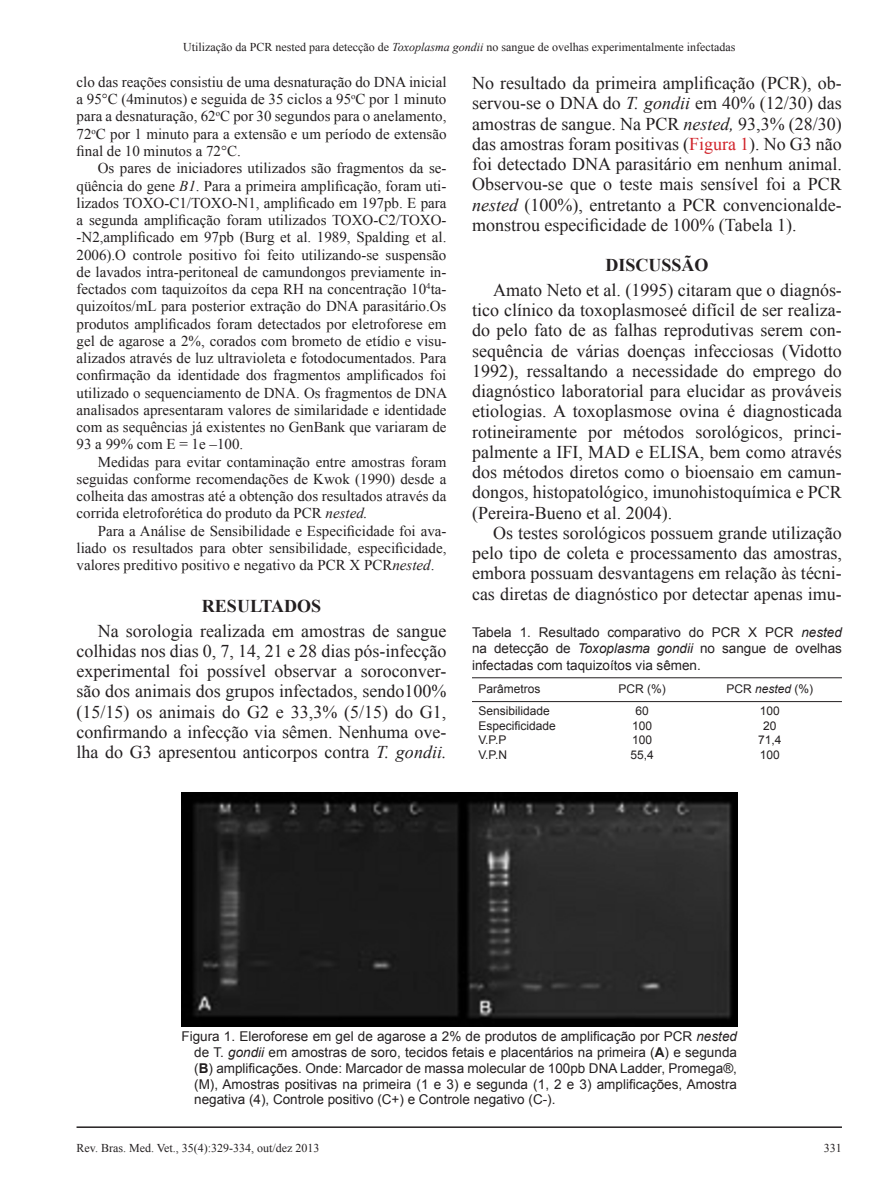
<style>
.page{position:relative;width:893px;height:1191px;background:#fff}
.page>*{position:absolute;margin:0;border:0;box-sizing:border-box;transform-origin:0 0}
.Mv_Miolo{font:18px/20.2px "Times New Roman";color:#231f20;text-align:justify}
.MV_Título_interno{font:700 18px "Times New Roman";color:#231f20}
.MV_Materiais{font:15px/17.2px "Times New Roman";color:#231f20;text-align:justify}
.MV_Legenda{font:13.5px/15.8px "Arial";color:#231f20;text-align:justify}
.MV_Tab_Garganta{font:13.5px/16.2px "Arial";color:#231f20;text-align:justify}
.t1{font:12px "Times New Roman";color:#231f20}
.MV_Tab_Miolo{font:12px "Arial";color:#231f20}
.MV_Tab_Garganta-2{font:12px "Arial";color:#231f20}
.s1{font-style:italic}
.s2{color:#d1232a}
.s3{font-weight:700}
</style>
<div class="page">
<hr style="left:77px;top:1126px;width:765px;height:2px;background:#231f20">
<hr style="left:472px;top:701px;width:370px;height:1px;background:#231f20">
<hr style="left:472px;top:677px;width:370px;height:1px;background:#231f20">
<img style="left:181px;top:792px;width:556px;height:234px">
<p class="t1" style="left:183px;top:39px;width:554px">Utilização da PCR nested para detecção de <span class="s1">Toxoplasma gondii</span> no sangue de ovelhas experimentalmente infectadas</p>
<p class="MV_Materiais" style="left:77px;top:73px;width:371px">clo das reações consistiu de uma desnaturação do DNA inicial a 95°C (4minutos) e seguida de 35 ciclos a 95<sup>o</sup>C por 1 minuto para a desnaturação, 62<sup>o</sup>C por 30 segundos para o anelamento, 72<sup>o</sup>C por 1 minuto para a extensão e um período de extensão final de 10 minutos a 72°C.</p>
<p class="MV_Materiais" style="left:77px;top:159px;width:372px;text-indent:21px">Os pares de iniciadores utilizados são fragmentos da se&shy;qüência do gene <span class="s1">B1</span>. Para a primeira amplificação, foram uti&shy;lizados TOXO-C1/TOXO-N1, amplificado em 197pb. E para a segunda amplificação foram utilizados TOXO-C2/TOXO--N2,amplificado em 97pb (Burg et al. 1989, Spalding et al.<br>2006).O controle positivo foi feito utilizando-se suspensão de lavados intra-peritoneal de camundongos previamente in&shy;fectados com taquizoítos da cepa RH na concentração 10<sup>4</sup>ta&shy;quizoítos/mL para posterior extração do DNA parasitário.Os produtos amplificados foram detectados por eletroforese em gel de agarose a 2%, corados com brometo de etídio e visu&shy;alizados através de luz ultravioleta e fotodocumentados. Para confirmação da identidade dos fragmentos amplificados foi utilizado o sequenciamento de DNA. Os fragmentos de DNA analisados apresentaram valores de similaridade e identidade com as sequências já existentes no GenBank que variaram de 93 a 99% com E = 1e –100.</p>
<p class="MV_Materiais" style="left:77px;top:453px;width:371px;text-indent:21px">Medidas para evitar contaminação entre amostras foram seguidas conforme recomendações de Kwok (1990) desde a colheita das amostras até a obtenção dos resultados através da corrida eletroforética do produto da PCR <span class="s1">nested.</span></p>
<p class="MV_Materiais" style="left:77px;top:522px;width:371px;text-indent:21px">Para a Análise de Sensibilidade e Especificidade foi ava&shy;liado os resultados para obter sensibilidade, especificidade, valores preditivo positivo e negativo da PCR X PCR<span class="s1">nested</span>.</p>
<p class="MV_Título_interno" style="left:202px;top:593px;width:121px">RESULTADOS</p>
<p class="Mv_Miolo" style="left:77px;top:620px;width:371px;text-indent:21px">Na sorologia realizada em amostras de sangue colhidas nos dias 0, 7, 14, 21 e 28 dias pós-infecção experimental foi possível observar a soroconver&shy;são dos animais dos grupos infectados, sendo100% (15/15) os animais do G2 e 33,3% (5/15) do G1, confirmando a infecção via sêmen. Nenhuma ove&shy;lha do G3 apresentou anticorpos contra <span class="s1">T. gondii.</span></p>
<p class="Mv_Miolo" style="left:472px;top:73px;width:371px">No resultado da primeira amplificação (PCR), ob&shy;servou-se o DNA do <span class="s1">T. gondii</span> em 40% (12/30) das amostras de sangue. Na PCR <span class="s1">nested,</span> 93,3% (28/30) das amostras foram positivas (<span class="s2">Figura 1</span>). No G3 não foi detectado DNA parasitário em nenhum animal.<br>Observou-se que o teste mais sensível foi a PCR <span class="s1">nested</span> (100%), entretanto a PCR convencionalde&shy;monstrou especificidade de 100% (Tabela 1).</p>
<p class="MV_Título_interno" style="left:605px;top:253px;width:105px">DISCUSSÃO</p>
<p class="Mv_Miolo" style="left:472px;top:279px;width:371px;text-indent:21px">Amato Neto et al. (1995) citaram que o diagnós&shy;tico clínico da toxoplasmoseé difícil de ser realiza&shy;do pelo fato de as falhas reprodutivas serem con&shy;sequência de várias doenças infecciosas (Vidotto 1992), ressaltando a necessidade do emprego do diagnóstico laboratorial para elucidar as prováveis etiologias. A toxoplasmose ovina é diagnosticada rotineiramente por métodos sorológicos, princi&shy;palmente a IFI, MAD e ELISA, bem como através dos métodos diretos como o bioensaio em camun&shy;dongos, histopatológico, imunohistoquímica e PCR (Pereira-Bueno et al. 2004).</p>
<p class="Mv_Miolo" style="left:472px;top:522px;width:371px;text-indent:21px">Os testes sorológicos possuem grande utilização pelo tipo de coleta e processamento das amostras, embora possuam desvantagens em relação às técni&shy;cas diretas de diagnóstico por detectar apenas imu-</p>
<p class="MV_Tab_Garganta" style="left:472px;top:624px;width:371px">Tabela 1. Resultado comparativo do PCR X PCR <span class="s1">nested </span>na detecção de <span class="s1">Toxoplasma gondii</span> no sangue de ovelhas infectadas com taquizoítos via sêmen.</p>
<p class="MV_Tab_Garganta-2" style="left:478px;top:680px;width:64px">Parâmetros</p>
<p class="MV_Tab_Garganta-2" style="left:618px;top:680px;width:49px">PCR (%)</p>
<p class="MV_Tab_Garganta-2" style="left:726px;top:680px;width:88px">PCR <span class="s1">nested</span> (%)</p>
<p class="MV_Tab_Miolo" style="left:478px;top:703px;width:73px">Sensibilidade</p>
<p class="MV_Tab_Miolo" style="left:635px;top:703px;width:15px">60</p>
<p class="MV_Tab_Miolo" style="left:760px;top:703px;width:22px">100</p>
<p class="MV_Tab_Miolo" style="left:478px;top:718px;width:79px">Especificidade</p>
<p class="MV_Tab_Miolo" style="left:632px;top:718px;width:22px">100</p>
<p class="MV_Tab_Miolo" style="left:763px;top:718px;width:15px">20</p>
<p class="MV_Tab_Miolo" style="left:478px;top:732px;width:30px">V.P.P</p>
<p class="MV_Tab_Miolo" style="left:632px;top:732px;width:22px">100</p>
<p class="MV_Tab_Miolo" style="left:758px;top:732px;width:25px">71,4</p>
<p class="MV_Tab_Miolo" style="left:478px;top:746px;width:30px">V.P.N</p>
<p class="MV_Tab_Miolo" style="left:630px;top:746px;width:25px">55,4</p>
<p class="MV_Tab_Miolo" style="left:760px;top:746px;width:22px">100</p>
<p class="MV_Legenda" style="left:194px;top:1029px;width:544px;text-indent:-13px">Figura 1. Eleroforese em gel de agarose a 2% de produtos de amplificação por PCR <span class="s1">nested </span>de T. <span class="s1">gondii</span> em amostras de soro, tecidos fetais e placentários na primeira (<span class="s3">A</span>) e segunda (<span class="s3">B</span>) amplificações. Onde: Marcador de massa molecular de 100pb DNA Ladder, Promega®, (M), Amostras positivas na primeira (1 e 3) e segunda (1, 2 e 3) amplificações, Amostra negativa (4), Controle positivo (C+) e Controle negativo (C-).</p>
<p class="t1" style="left:77px;top:1140px;width:244px">Rev. Bras. Med. Vet., 35(4):329-334, out/dez 2013</p>
<p class="t1" style="left:824px;top:1140px;width:19px">331</p>
</div>
